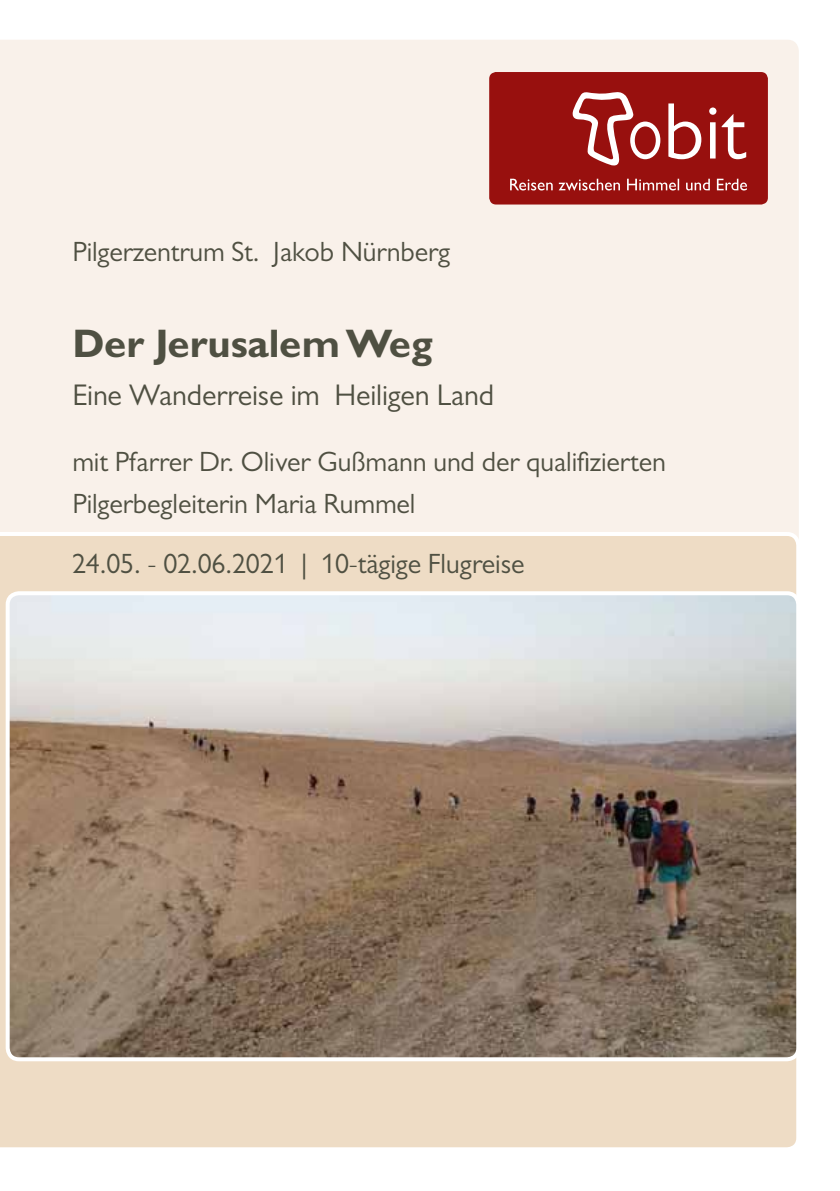
<style>
.page{position:relative;width:840px;height:1191px;background:#fff}
.page>*{position:absolute;margin:0;border:0;box-sizing:border-box;transform-origin:0 0}
.t1{font:80.8px "Gill Sans MT Pro";color:#fff;scale:.8 1}
.t2{font:700 40px "Gill Sans MT Pro";letter-spacing:-.005em;color:#4f5042}
.t3{font:30px "Gill Sans MT Pro";letter-spacing:-.005em;color:#4f5042}
.t4{font:28px/42px "Gill Sans MT Pro";letter-spacing:-.005em;color:#4f5042}
</style>
<div class="page">
<div style="left:0;top:40px;width:798px;height:492px;background:#f9f1ea"></div>
<div style="left:489px;top:72px;width:278px;height:132px;background:#98100e;border-radius:7px"></div>
<svg style="left:510px;top:179px;width:236px;height:11px"></svg>
<svg style="left:572px;top:92px;width:61px;height:74px"></svg>
<div style="left:0;top:532px;width:799px;height:616px;background:#eedcc5"></div>
<img style="left:8px;top:593px;width:789px;height:466px">
<div style="left:6px;top:591px;width:793px;height:470px;border:4px solid #fff;border-radius:11px"></div>
<p class="t4" style="left:72px;top:230px;width:379px">Pilgerzentrum St. Jakob Nürnberg</p>
<h1 class="t1" style="left:627px;top:85px;width:150px">obit</h1>
<h2 class="t2" style="left:72px;top:318px;width:362px">Der Jerusalem Weg</h2>
<p class="t3" style="left:72px;top:377px;width:423px">Eine Wanderreise im Heiligen Land</p>
<p class="t4" style="left:72px;top:440px;width:595px">mit Pfarrer Dr. Oliver Gußmann und der qualifizierten<br>Pilgerbegleiterin Maria Rummel</p>
<p class="t4" style="left:72px;top:543px;width:454px">24.05. - 02.06.2021 | 10-tägige Flugreise</p>
</div>
